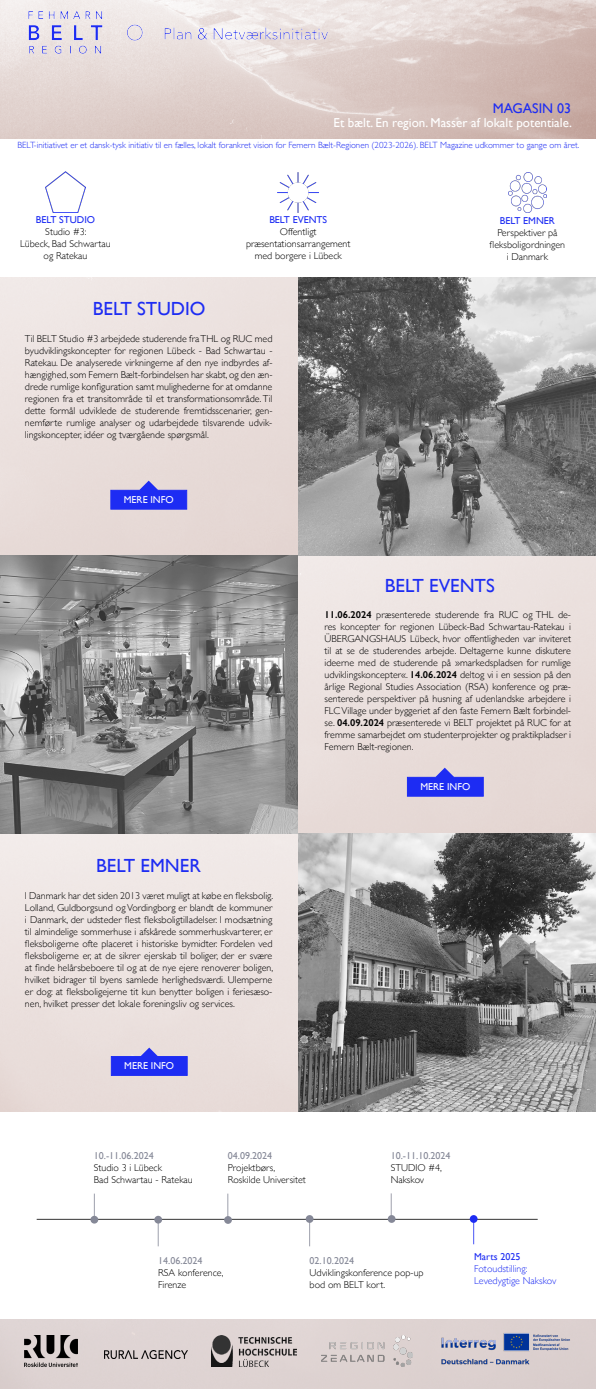
<style>
.page{position:relative;width:596px;height:1389px;background:#fff}
.page>*{position:absolute;margin:0;border:0;box-sizing:border-box;transform-origin:0 0}
.t1{font:19px "Gill Sans";color:#1d2cf3}
.t2{font:14px "Gill Sans";color:#1d2cf3}
.t3{font:13px "Gill Sans";color:#fff}
.t4{font:300 10px/12px "Gill Sans";color:#000}
.t5{font:10px "Gill Sans";color:#858897}
.t6{font:10px "Gill Sans";color:#1d2cf3}
.t7{font:300 10px/12px "Gill Sans";color:#1d2cf3}
.t8{font:10px "Gill Sans";color:#fff}
.t9{font:300 9px "Gill Sans";color:#1d2cf3}
.s1{font-weight:600}
</style>
<div class="page">
<div style="left:0;top:1319px;width:595px;height:70px;background:#ded3d2"></div>
<img style="left:0;top:278px;width:595px;height:833px">
<hr style="left:37px;top:1219px;width:500px;height:1px;background:#000">
<div style="left:387px;top:1215px;width:8px;height:8px;background:#858897;border-radius:50%"></div>
<div style="left:90px;top:1216px;width:8px;height:8px;background:#858897;border-radius:50%"></div>
<div style="left:154px;top:1216px;width:8px;height:8px;background:#858897;border-radius:50%"></div>
<div style="left:224px;top:1216px;width:8px;height:8px;background:#858897;border-radius:50%"></div>
<img style="left:0;top:0;width:595px;height:139px">
<img style="left:45px;top:172px;width:40px;height:40px">
<img style="left:508px;top:173px;width:37px;height:40px">
<svg style="left:390px;top:1193px;width:1px;height:23px"></svg>
<img style="left:25px;top:1335px;width:53px;height:31px">
<img style="left:211px;top:1336px;width:86px;height:30px">
<img style="left:321px;top:1336px;width:91px;height:30px">
<div style="left:305px;top:1215px;width:8px;height:8px;background:#858897;border-radius:50%"></div>
<svg style="left:94px;top:1194px;width:1px;height:22px"></svg>
<svg style="left:158px;top:1223px;width:1px;height:23px"></svg>
<svg style="left:227px;top:1194px;width:1px;height:22px"></svg>
<svg style="left:309px;top:1223px;width:1px;height:23px"></svg>
<img style="left:277px;top:173px;width:41px;height:40px">
<img style="left:105px;top:1350px;width:83px;height:9px">
<div style="left:469px;top:1215px;width:8px;height:8px;background:#1d2cf3;border-radius:50%"></div>
<svg style="left:473px;top:1223px;width:1px;height:21px"></svg>
<img style="left:0;top:11px;width:374px;height:44px">
<img style="left:433px;top:1325px;width:162px;height:50px">
<div style="left:110px;top:490px;width:77px;height:20px;background:#1d2cf3;border:1px solid #1d2cf3"></div>
<div style="left:406px;top:777px;width:77px;height:20px;background:#1d2cf3;border:1px solid #1d2cf3"></div>
<div style="left:111px;top:1056px;width:76px;height:20px;background:#1d2cf3"></div>
<svg style="left:435px;top:768px;width:18px;height:11px"></svg>
<svg style="left:140px;top:1048px;width:18px;height:10px"></svg>
<svg style="left:139px;top:481px;width:19px;height:11px"></svg>
<h2 class="t2" style="left:492px;top:100px;width:80px">MAGASIN 03</h2>
<h3 class="t3" style="left:333px;top:115px;width:240px">Et bælt. En region. Masser af lokalt potentiale.</h3>
<p class="t9" style="left:17px;top:138px;width:563px">BELT-initiativet er et dansk-tysk initiativ til en fælles, lokalt forankret vision for Femern Bælt-Regionen (2023-2026). BELT Magazine udkommer to gange om året.</p>
<p class="t6" style="left:36px;top:214px;width:61px">BELT STUDIO</p>
<p class="t4" style="left:20px;top:225px;width:92px;text-align:center">Studio #3:<br>Lübeck, Bad Schwartau og Ratekau</p>
<h1 class="t1" style="left:93px;top:297px;width:114px">BELT STUDIO</h1>
<p class="t6" style="left:269px;top:214px;width:59px">BELT EVENTS</p>
<p class="t4" style="left:246px;top:226px;width:106px;text-align:center">Offentligt præsentationsarrangement med borgere i Lübeck</p>
<p class="t4" style="left:25px;top:332px;width:249px;text-align:justify">Til BELT Studio #3 arbejdede studerende fra THL og RUC med byudviklingskoncepter for regionen Lü beck - Bad Schwartau - Ratekau. De analyserede virkningerne af den nye indbyrdes af&shy;hængighed, som Femern Bælt-forbindelsen har skabt, og den æn&shy;drede rumlige konfiguration samt mulighederne for at omdanne regionen fra et transitområde til et transformationsområde. Til dette formål udviklede de studerende fremtidsscenarier, gen&shy;nemførte rumlige analyser og udarbejdede tilsvarende udvik&shy;lingskoncepter, idéer og tværgående spørgsmål.</p>
<p class="t8" style="left:124px;top:494px;width:51px">MERE INFO</p>
<p class="t6" style="left:499px;top:215px;width:57px">BELT EMNER</p>
<p class="t4" style="left:489px;top:226px;width:77px;text-align:center">Perspektiver på fleksboligordningen i Danmark</p>
<h1 class="t1" style="left:384px;top:575px;width:111px">BELT EVENTS</h1>
<p class="t4" style="left:324px;top:608px;width:248px;text-align:justify"><span class="s1">11.06.2024</span> præsenterede studerende fra RUC og THL de&shy;res koncepter for regionen Lü beck-Bad Schwartau-Ratekau i ÜBERGANGSHAUS Lü beck, hvor offentligheden var inviteret til at se de studerendes arbejde. Deltagerne kunne diskutere ideerne med de studerende på »markedspladsen for rumlige udviklingskoncepter«. <span class="s1">14.06.2024</span> deltog vi i en session på den årlige Regional Studies Association (RSA) konference og præ&shy;senterede perspektiver på husning af udenlandske arbejdere i FLC Village under byggeriet af den faste Femern Bælt forbindel&shy;se. <span class="s1">04.09.2024</span> præsenterede vi BELT projektet på RUC for at fremme samarbejdet om studenterprojekter og praktikpladser i Femern Bælt-regionen.</p>
<h1 class="t1" style="left:96px;top:855px;width:106px">BELT EMNER</h1>
<p class="t4" style="left:25px;top:889px;width:249px;text-align:justify">I Danmark har det siden 2013 været muligt at købe en fleksbolig.<br>Lolland, Guldborgsund og Vordingborg er blandt de kommuner i Danmark, der udsteder flest fleksboligtilladelser. I modsætning til almindelige sommerhuse i afskårede sommerhuskvarterer, er fleksboligerne ofte placeret i historiske bymidter. Fordelen ved fleksboligerne er, at de sikrer ejerskab til boliger, der er svære at finde helårsbeboere til og at de nye ejere renoverer boligen, hvilket bidrager til byens samlede herlighedsværdi. Ulemperne er dog: at fleksboligejerne tit kun benytter boligen i feriesæso&shy;nen, hvilket presser det lokale foreningsliv og services.</p>
<p class="t8" style="left:124px;top:1060px;width:51px">MERE INFO</p>
<p class="t5" style="left:94px;top:1150px;width:61px">10.-11.06.2024</p>
<p class="t4" style="left:94px;top:1161px;width:100px">Studio 3 i Lübeck<br>Bad Schwartau - Ratekau</p>
<p class="t5" style="left:228px;top:1150px;width:46px">04.09.2024</p>
<p class="t4" style="left:228px;top:1161px;width:80px">Projektbørs,<br>Roskilde Universitet</p>
<p class="t8" style="left:420px;top:781px;width:51px">MERE INFO</p>
<p class="t5" style="left:390px;top:1150px;width:61px">10.-11.10.2024</p>
<p class="t4" style="left:390px;top:1161px;width:53px">STUDIO #4,<br>Nakskov</p>
<p class="t5" style="left:158px;top:1254px;width:46px">14.06.2024</p>
<p class="t4" style="left:158px;top:1266px;width:67px">RSA konference,<br>Firenze</p>
<p class="t5" style="left:309px;top:1254px;width:46px">02.10.2024</p>
<p class="t4" style="left:309px;top:1266px;width:116px">Udviklingskonference pop-up bod om BELT kort.</p>
<p class="t6" style="left:474px;top:1251px;width:48px">Marts 2025</p>
<p class="t7" style="left:474px;top:1263px;width:84px">Fotoudstilling:<br>Levedygtige Nakskov</p>
</div>
